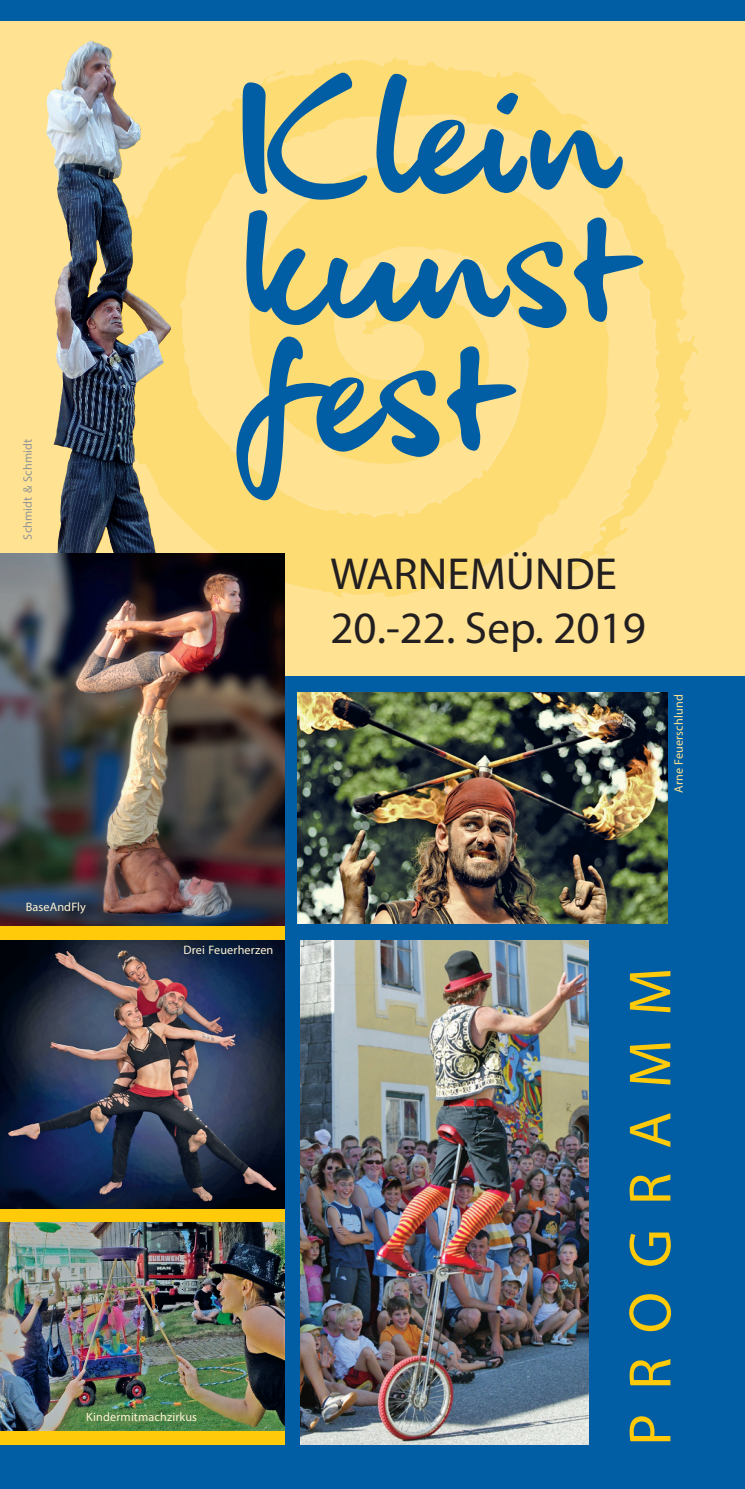
<style>
.page{position:relative;width:745px;height:1489px;background:#fff}
.page>*{position:absolute;margin:0;border:0;box-sizing:border-box;transform-origin:0 0}
.t1{font:60px "Myriad Pro";letter-spacing:.4em;color:#feca0a}
.t2{font:45px/54px "Myriad Pro";color:#231f20}
.t3{font:17.5px "Myriad Arabic";letter-spacing:.005em;color:#fef3d2}
.t4{font:17.5px "Myriad Arabic";letter-spacing:.005em;color:#ffe292}
.t5{font:17.5px "Myriad Arabic";letter-spacing:.01em;color:#939598}
</style>
<div class="page">
<svg style="left:0;top:20px;width:744px;height:656px;background:#e8ce84"></svg>
<div style="left:0;top:676px;width:744px;height:812px;background:#015da4"></div>
<div style="left:0;top:668px;width:284px;height:776px;background:#feca0a"></div>
<img style="left:0;top:940px;width:285px;height:268px">
<img style="left:300px;top:940px;width:288px;height:504px">
<img style="left:0;top:1222px;width:284px;height:207px">
<div style="left:0;top:0;width:744px;height:20px;background:#015da4"></div>
<img style="left:564px;top:352px;width:134px;height:220px">
<svg style="left:236px;top:336px;width:280px;height:164px;background:#babc8d"></svg>
<svg style="left:246px;top:210px;width:396px;height:118px;background:#b0b689"></svg>
<svg style="left:240px;top:70px;width:382px;height:131px;background:#b2b88c"></svg>
<img style="left:297px;top:692px;width:369px;height:231px">
<img style="left:46px;top:41px;width:95px;height:115px">
<img style="left:0;top:554px;width:284px;height:371px">
<p class="t5" style="left:19px;top:539px;width:102px;rotate:-90deg">Schmidt &amp; Schmidt</p>
<p class="t3" style="left:26px;top:899px;width:62px">BaseAndFly</p>
<p class="t3" style="left:183px;top:941px;width:91px">Drei Feuerherzen</p>
<p class="t3" style="left:86px;top:1408px;width:112px">Kindermitmachzirkus</p>
<h2 class="t2" style="left:330px;top:550px;width:317px">WARNEMÜNDE<br>20.-22. Sep. 2019</h2>
<p class="t4" style="left:670px;top:793px;width:100px;rotate:-90deg">Arne Feuerschlund</p>
<h1 class="t1" style="left:627px;top:1445px;width:480px;rotate:-90deg">PROGRAMM</h1>
</div>
